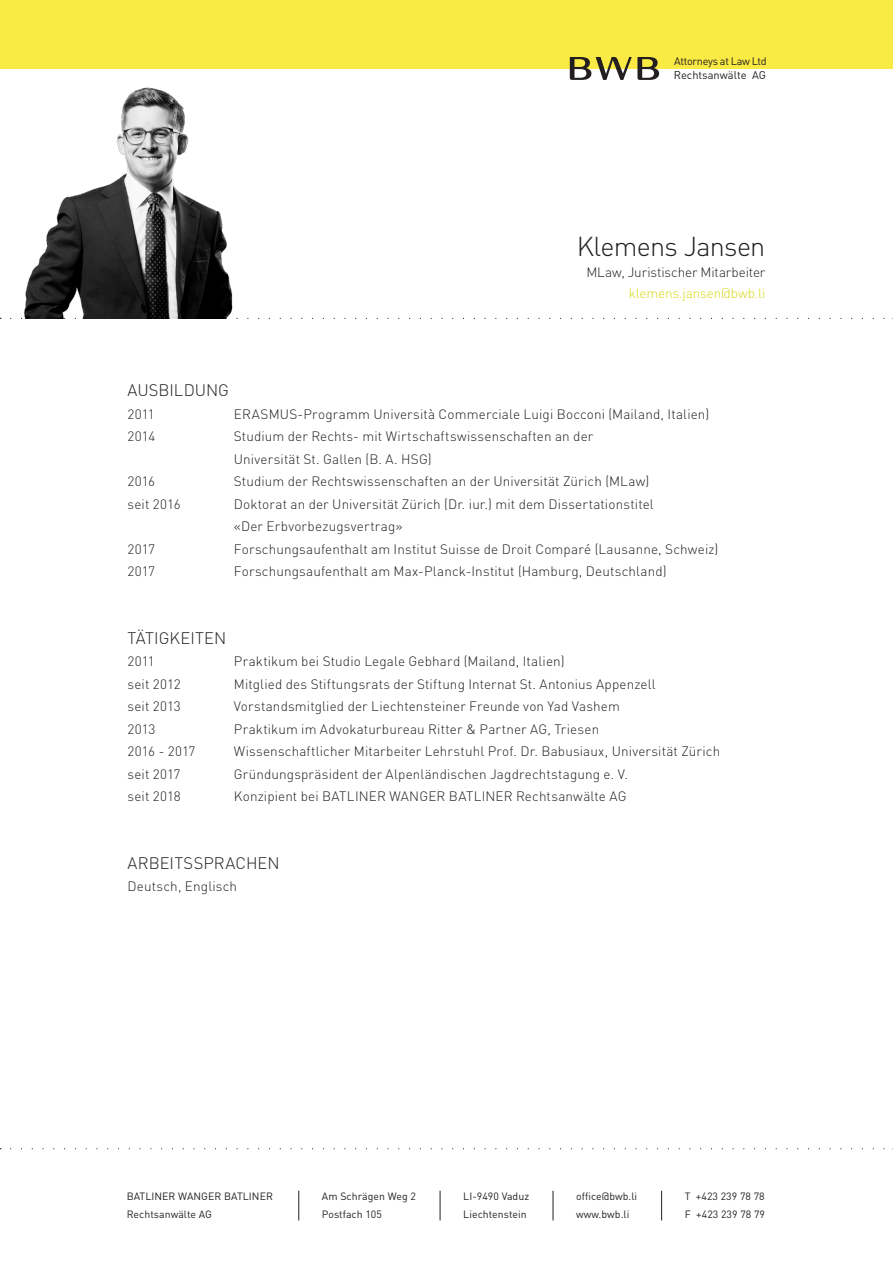
<style>
.page{position:relative;width:893px;height:1263px;background:#fff}
.page>*{position:absolute;margin:0;border:0;box-sizing:border-box;transform-origin:0 0}
.t1{font:300 27px "DIN";letter-spacing:-.025em;color:#231f20}
.t2{font:300 16.5px "DIN";letter-spacing:.005em;color:#231f20}
.t3{font:300 13.5px/22.5px "DIN";letter-spacing:.01em;color:#231f20}
.t4{font:300 13.5px "DIN";letter-spacing:-.01em;color:#231f20}
.t5{font:300 13.5px "DIN";letter-spacing:-.01em;color:#d7d918}
.t6{font:11.1px "DIN";color:#231f20}
.t7{font:10.8px "DIN";letter-spacing:-.02em;color:#231f20}
.t8{font:10.5px/18px "DIN";letter-spacing:.005em;color:#231f20}
</style>
<div class="page">
<svg style="left:366px;top:318px;width:527px;height:1px"></svg>
<svg style="left:11px;top:1148px;width:882px;height:1px"></svg>
<img style="left:0;top:87px;width:357px;height:232px">
<svg style="left:661px;top:1191px;width:1px;height:29px"></svg>
<svg style="left:440px;top:1191px;width:1px;height:29px"></svg>
<svg style="left:553px;top:1191px;width:1px;height:29px"></svg>
<svg style="left:298px;top:1191px;width:1px;height:29px"></svg>
<div style="left:0;top:0;width:893px;height:68px;background:#faea44"></div>
<svg style="left:570px;top:57px;width:89px;height:23px"></svg>
<p class="t7" style="left:674px;top:54px;width:94px">Attorneys at Law Ltd</p>
<p class="t6" style="left:674px;top:68px;width:94px">Rechtsanwälte AG</p>
<p class="t1" style="left:577px;top:229px;width:190px">Klemens Jansen</p>
<p class="t4" style="left:586px;top:263px;width:181px">MLaw, Juristischer Mitarbeiter</p>
<p class="t5" style="left:629px;top:284px;width:138px">klemens.jansen@bwb.li</p>
<p class="t2" style="left:128px;top:380px;width:103px">AUSBILDUNG</p>
<p class="t3" style="left:128px;top:402px;width:29px">2011</p>
<p class="t3" style="left:234px;top:402px;width:477px">ERASMUS-Programm Università Commerciale Luigi Bocconi (Mailand, Italien)</p>
<p class="t3" style="left:128px;top:425px;width:29px">2014</p>
<p class="t3" style="left:234px;top:425px;width:361px">Studium der Rechts- mit Wirtschaftswissenschaften an der<br>Universität St. Gallen (B. A. HSG)</p>
<p class="t3" style="left:128px;top:470px;width:29px">2016</p>
<p class="t3" style="left:234px;top:470px;width:417px">Studium der Rechtswissenschaften an der Universität Zürich (MLaw)</p>
<p class="t3" style="left:128px;top:492px;width:55px">seit 2016</p>
<p class="t3" style="left:234px;top:492px;width:421px">Doktorat an der Universität Zürich (Dr. iur.) mit dem Dissertationstitel «Der Erbvorbezugsvertrag»</p>
<p class="t3" style="left:128px;top:537px;width:29px">2017</p>
<p class="t3" style="left:234px;top:537px;width:486px">Forschungsaufenthalt am Institut Suisse de Droit Comparé (Lausanne, Schweiz)</p>
<p class="t3" style="left:128px;top:560px;width:29px">2017</p>
<p class="t3" style="left:234px;top:560px;width:434px">Forschungsaufenthalt am Max-Planck-Institut (Hamburg, Deutschland)</p>
<p class="t2" style="left:128px;top:627px;width:100px">TÄTIGKEITEN</p>
<p class="t3" style="left:128px;top:650px;width:29px">2011</p>
<p class="t3" style="left:234px;top:650px;width:332px">Praktikum bei Studio Legale Gebhard (Mailand, Italien)</p>
<p class="t3" style="left:128px;top:672px;width:55px">seit 2012</p>
<p class="t3" style="left:234px;top:672px;width:423px">Mitglied des Stiftungsrats der Stiftung Internat St. Antonius Appenzell</p>
<p class="t3" style="left:128px;top:695px;width:55px">seit 2013</p>
<p class="t3" style="left:234px;top:695px;width:388px">Vorstandsmitglied der Liechtensteiner Freunde von Yad Vashem</p>
<p class="t3" style="left:128px;top:717px;width:29px">2013</p>
<p class="t3" style="left:234px;top:717px;width:367px">Praktikum im Advokaturbureau Ritter &amp; Partner AG, Triesen</p>
<p class="t3" style="left:128px;top:740px;width:69px">2016 - 2017</p>
<p class="t3" style="left:234px;top:740px;width:488px">Wissenschaftlicher Mitarbeiter Lehrstuhl Prof. Dr. Babusiaux, Universität Zürich</p>
<p class="t3" style="left:128px;top:762px;width:54px">seit 2017</p>
<p class="t3" style="left:234px;top:762px;width:396px">Gründungspräsident der Alpenländischen Jagdrechtstagung e. V.</p>
<p class="t3" style="left:128px;top:785px;width:55px">seit 2018</p>
<p class="t3" style="left:234px;top:785px;width:394px">Konzipient bei BATLINER WANGER BATLINER Rechtsanwälte AG</p>
<p class="t2" style="left:128px;top:852px;width:154px">ARBEITSSPRACHEN</p>
<p class="t3" style="left:128px;top:875px;width:111px">Deutsch, Englisch</p>
<p class="t8" style="left:127px;top:1187px;width:148px">BATLINER WANGER BATLINER</p>
<p class="t8" style="left:127px;top:1205px;width:87px">Rechtsanwälte AG</p>
<p class="t8" style="left:322px;top:1187px;width:95px">Am Schrägen Weg 2<br>Postfach 105</p>
<p class="t8" style="left:463px;top:1187px;width:67px">LI-9490 Vaduz<br>Liechtenstein</p>
<p class="t8" style="left:685px;top:1187px;width:82px">T +423 239 78 78<br>F +423 239 78 79</p>
<p class="t8" style="left:576px;top:1187px;width:63px">office@bwb.li www.bwb.li</p>
</div>
